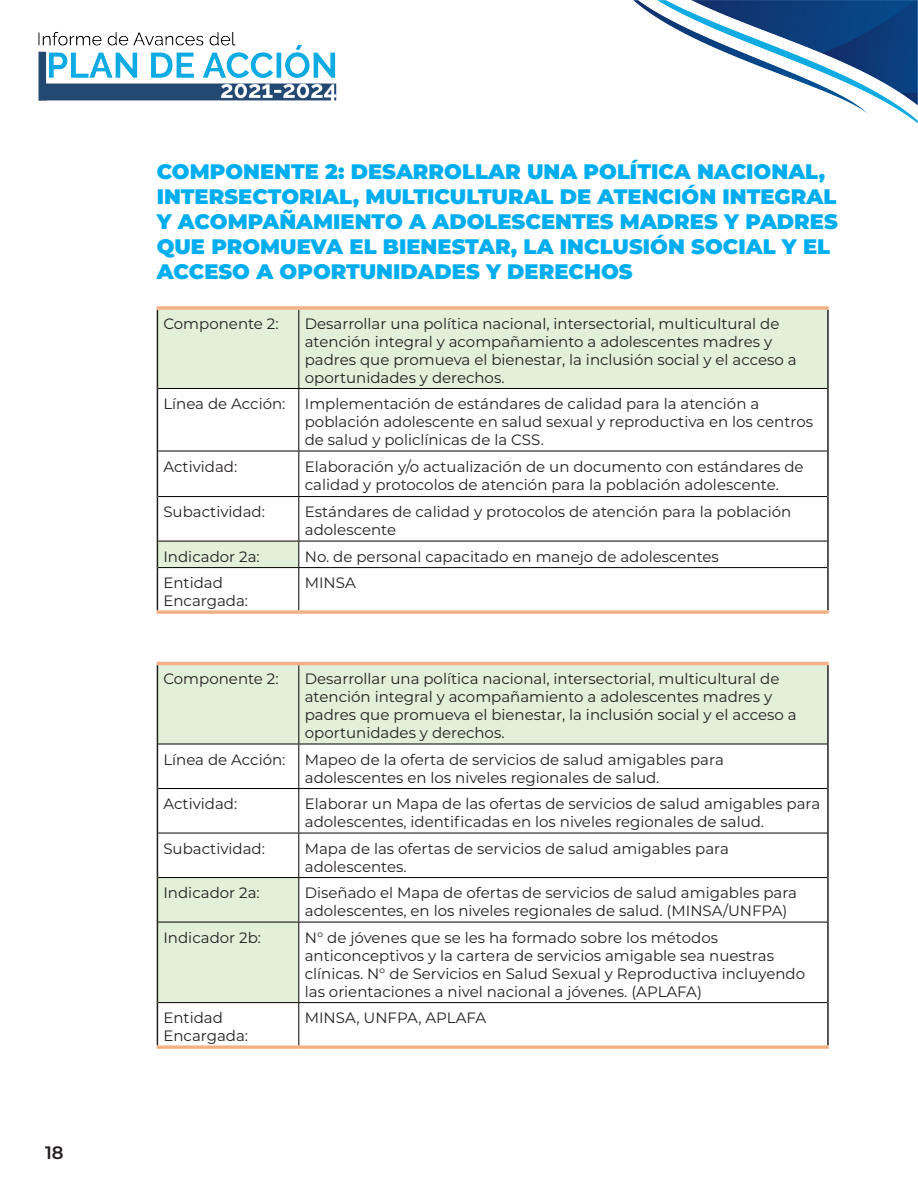
<style>
.page{position:relative;width:918px;height:1188px;background:#fff}
.page>*{position:absolute;margin:0;border:0;box-sizing:border-box;transform-origin:0 0}
.Subtitulo{font:900 21px/25.2px "Montserrat";color:#00aeef}
.t1{font:600 18px "Montserrat";color:#231f20}
.t2{font:15px/18px "Montserrat";color:#231f20}
</style>
<div class="page">
<img style="left:38px;top:0;width:880px;height:124px">
<svg style="left:158px;top:310px;width:669px;height:257px"></svg>
<hr style="left:157px;top:310px;width:1px;height:79px;background:#231f20">
<hr style="left:827px;top:310px;width:2px;height:79px;background:#231f20">
<hr style="left:157px;top:389px;width:1px;height:62px;background:#231f20">
<hr style="left:827px;top:389px;width:2px;height:62px;background:#231f20">
<hr style="left:157px;top:451px;width:1px;height:46px;background:#231f20">
<hr style="left:827px;top:451px;width:2px;height:46px;background:#231f20">
<hr style="left:157px;top:497px;width:1px;height:44px;background:#231f20">
<hr style="left:827px;top:497px;width:2px;height:44px;background:#231f20">
<svg style="left:157px;top:541px;width:1px;height:27px"></svg>
<hr style="left:827px;top:541px;width:2px;height:27px;background:#231f20">
<hr style="left:157px;top:568px;width:1px;height:42px;background:#231f20">
<hr style="left:827px;top:568px;width:2px;height:42px;background:#231f20">
<hr style="left:298px;top:310px;width:1px;height:78px;background:#000">
<hr style="left:298px;top:389px;width:1px;height:62px;background:#000">
<hr style="left:158px;top:451px;width:141px;height:1px;background:#000">
<hr style="left:299px;top:451px;width:528px;height:1px;background:#000">
<hr style="left:298px;top:451px;width:1px;height:45px;background:#000">
<hr style="left:158px;top:496px;width:141px;height:1px;background:#000">
<hr style="left:299px;top:496px;width:528px;height:1px;background:#000">
<hr style="left:298px;top:497px;width:1px;height:44px;background:#000">
<hr style="left:299px;top:541px;width:528px;height:1px;background:#000">
<svg style="left:298px;top:542px;width:1px;height:25px"></svg>
<hr style="left:299px;top:567px;width:528px;height:1px;background:#000">
<hr style="left:298px;top:568px;width:1px;height:42px;background:#000">
<svg style="left:157px;top:610px;width:142px;height:4px"></svg>
<svg style="left:299px;top:610px;width:530px;height:4px;background:#f5bb96"></svg>
<svg style="left:157px;top:306px;width:142px;height:4px"></svg>
<svg style="left:299px;top:306px;width:530px;height:4px;background:#f3ba92"></svg>
<hr style="left:158px;top:388px;width:141px;height:1px;background:#000">
<hr style="left:299px;top:388px;width:528px;height:1px;background:#000">
<hr style="left:158px;top:541px;width:141px;height:1px;background:#000">
<hr style="left:158px;top:567px;width:141px;height:1px;background:#000">
<svg style="left:158px;top:665px;width:669px;height:337px"></svg>
<hr style="left:157px;top:665px;width:1px;height:79px;background:#231f20">
<hr style="left:827px;top:665px;width:2px;height:79px;background:#231f20">
<hr style="left:157px;top:744px;width:1px;height:45px;background:#231f20">
<hr style="left:827px;top:744px;width:2px;height:45px;background:#231f20">
<hr style="left:157px;top:789px;width:1px;height:44px;background:#231f20">
<hr style="left:827px;top:789px;width:2px;height:44px;background:#231f20">
<hr style="left:157px;top:833px;width:1px;height:45px;background:#231f20">
<hr style="left:827px;top:833px;width:2px;height:45px;background:#231f20">
<hr style="left:157px;top:878px;width:1px;height:44px;background:#231f20">
<hr style="left:827px;top:878px;width:2px;height:44px;background:#231f20">
<hr style="left:157px;top:922px;width:1px;height:81px;background:#231f20">
<hr style="left:827px;top:922px;width:2px;height:81px;background:#231f20">
<hr style="left:157px;top:1003px;width:1px;height:42px;background:#231f20">
<hr style="left:827px;top:1003px;width:2px;height:42px;background:#231f20">
<hr style="left:298px;top:665px;width:1px;height:79px;background:#000">
<hr style="left:298px;top:744px;width:1px;height:44px;background:#000">
<hr style="left:158px;top:788px;width:141px;height:1px;background:#000">
<hr style="left:299px;top:788px;width:528px;height:1px;background:#000">
<hr style="left:298px;top:789px;width:1px;height:44px;background:#000">
<hr style="left:158px;top:833px;width:141px;height:1px;background:#000">
<hr style="left:299px;top:833px;width:528px;height:1px;background:#000">
<hr style="left:298px;top:833px;width:1px;height:44px;background:#000">
<hr style="left:299px;top:877px;width:528px;height:1px;background:#000">
<hr style="left:298px;top:878px;width:1px;height:44px;background:#000">
<hr style="left:299px;top:922px;width:528px;height:1px;background:#000">
<hr style="left:298px;top:922px;width:1px;height:80px;background:#000">
<hr style="left:299px;top:1002px;width:528px;height:1px;background:#000">
<hr style="left:298px;top:1003px;width:1px;height:42px;background:#000">
<svg style="left:157px;top:1045px;width:142px;height:4px"></svg>
<svg style="left:299px;top:1045px;width:530px;height:4px;background:#f5bb95"></svg>
<hr style="left:157px;top:662px;width:142px;height:3px;background:#f4b083">
<hr style="left:299px;top:662px;width:530px;height:3px;background:#f4b083">
<hr style="left:158px;top:744px;width:141px;height:1px;background:#000">
<hr style="left:299px;top:744px;width:528px;height:1px;background:#000">
<hr style="left:158px;top:877px;width:141px;height:1px;background:#000">
<hr style="left:158px;top:922px;width:141px;height:1px;background:#000">
<hr style="left:158px;top:1002px;width:141px;height:1px;background:#000">
<p class="t1" style="left:45px;top:1139px;width:20px">18</p>
<p class="Subtitulo" style="left:157px;top:157px;width:683px">COMPONENTE 2: DESARROLLAR UNA POLÍTICA NACIONAL, INTERSECTORIAL, MULTICULTURAL DE ATENCIÓN INTEGRAL Y ACOMPAÑAMIENTO A ADOLESCENTES MADRES Y PADRES QUE PROMUEVA EL BIENESTAR, LA INCLUSIÓN SOCIAL Y EL ACCESO A OPORTUNIDADES Y DERECHOS</p>
<p class="t2" style="left:163px;top:314px;width:117px">Componente 2:</p>
<p class="t2" style="left:305px;top:314px;width:493px">Desarrollar una política nacional, intersectorial, multicultural de atención integral y acompañamiento a adolescentes madres y padres que promueva el bienestar, la inclusión social y el acceso a oportunidades y derechos.</p>
<p class="t2" style="left:163px;top:394px;width:124px">Línea de Acción:</p>
<p class="t2" style="left:305px;top:394px;width:510px">Implementación de estándares de calidad para la atención a población adolescente en salud sexual y reproductiva en los centros de salud y policlínicas de la CSS.</p>
<p class="t2" style="left:163px;top:457px;width:75px">Actividad:</p>
<p class="t2" style="left:305px;top:457px;width:500px">Elaboración y/o actualización de un documento con estándares de calidad y protocolos de atención para la población adolescente.</p>
<p class="t2" style="left:163px;top:502px;width:103px">Subactividad:</p>
<p class="t2" style="left:305px;top:502px;width:488px">Estándares de calidad y protocolos de atención para la población adolescente</p>
<p class="t2" style="left:163px;top:547px;width:98px">Indicador 2a:</p>
<p class="t2" style="left:305px;top:547px;width:416px">No. de personal capacitado en manejo de adolescentes</p>
<p class="t2" style="left:163px;top:573px;width:86px">Entidad<br>Encargada:</p>
<p class="t2" style="left:305px;top:573px;width:53px">MINSA</p>
<p class="t2" style="left:163px;top:669px;width:117px">Componente 2:</p>
<p class="t2" style="left:305px;top:669px;width:493px">Desarrollar una política nacional, intersectorial, multicultural de atención integral y acompañamiento a adolescentes madres y padres que promueva el bienestar, la inclusión social y el acceso a oportunidades y derechos.</p>
<p class="t2" style="left:163px;top:750px;width:124px">Línea de Acción:</p>
<p class="t2" style="left:305px;top:750px;width:421px">Mapeo de la oferta de servicios de salud amigables para adolescentes en los niveles regionales de salud.</p>
<p class="t2" style="left:163px;top:794px;width:75px">Actividad:</p>
<p class="t2" style="left:305px;top:794px;width:517px">Elaborar un Mapa de las ofertas de servicios de salud amigables para adolescentes, identificadas en los niveles regionales de salud.</p>
<p class="t2" style="left:163px;top:839px;width:103px">Subactividad:</p>
<p class="t2" style="left:305px;top:839px;width:426px">Mapa de las ofertas de servicios de salud amigables para adolescentes.</p>
<p class="t2" style="left:163px;top:883px;width:98px">Indicador 2a:</p>
<p class="t2" style="left:305px;top:883px;width:494px">Diseñado el Mapa de ofertas de servicios de salud amigables para adolescentes, en los niveles regionales de salud. (MINSA/UNFPA)</p>
<p class="t2" style="left:163px;top:928px;width:99px">Indicador 2b:</p>
<p class="t2" style="left:305px;top:928px;width:502px">N° de jóvenes que se les ha formado sobre los métodos anticonceptivos y la cartera de servicios amigable sea nuestras clínicas. N° de Servicios en Salud Sexual y Reproductiva incluyendo las orientaciones a nivel nacional a jóvenes. (APLAFA)</p>
<p class="t2" style="left:163px;top:1008px;width:86px">Entidad<br>Encargada:</p>
<p class="t2" style="left:305px;top:1008px;width:183px">MINSA, UNFPA, APLAFA</p>
</div>
